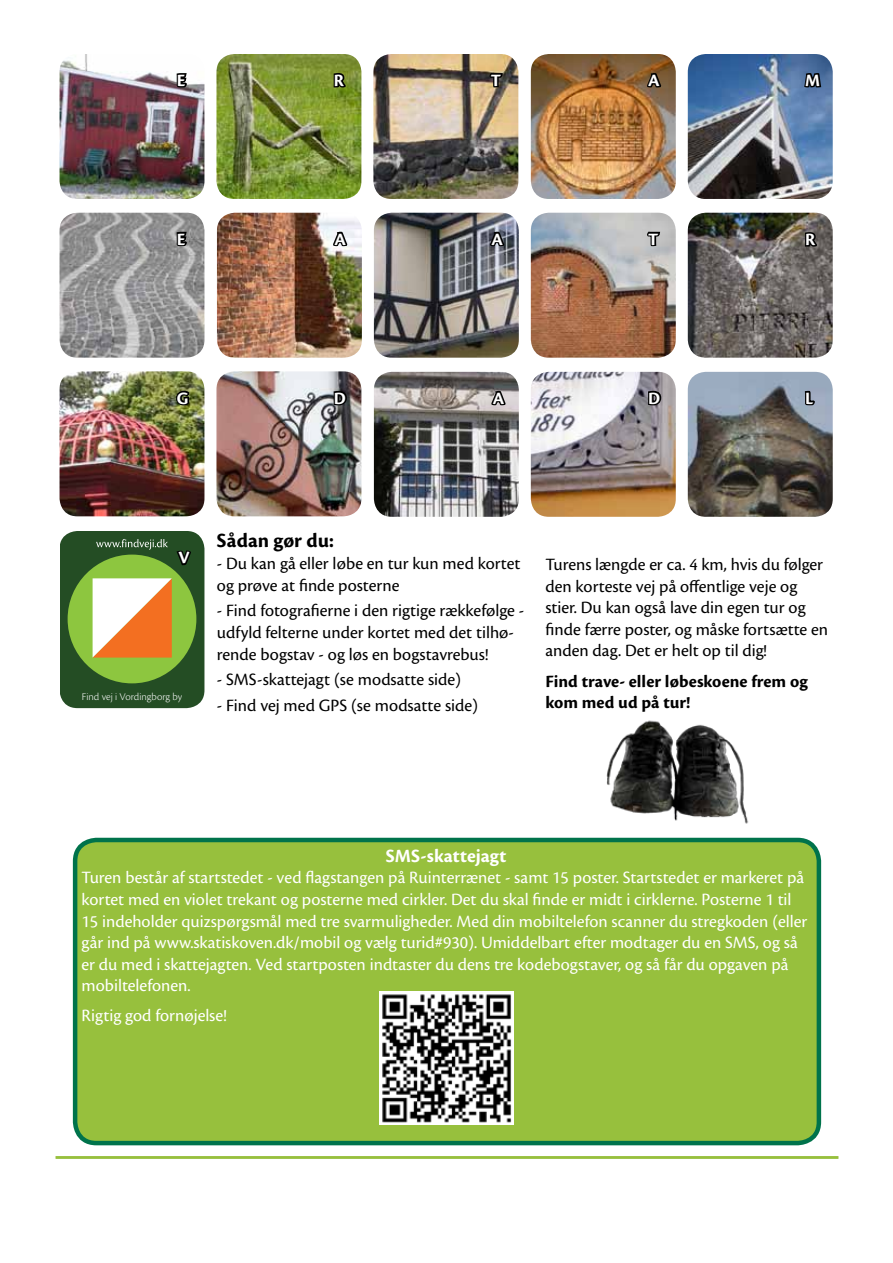
<style>
.page{position:relative;width:893px;height:1263px;background:#fff}
.page>*{position:absolute;margin:0;border:0;box-sizing:border-box;transform-origin:0 0}
.t1{font:700 21px "Cronos Pro";letter-spacing:.005em;color:#000}
.t2{font:700 19.5px "Cronos Pro";color:#fff}
.t3{font:18px/21.6px "Cronos Pro";color:#fff}
.t4{font:18px/21.6px "Cronos Pro";color:#000}
.t5{font:700 18px/21.6px "Cronos Pro";color:#000}
.t6{font:700 18px "Cronos Pro";color:#fff}
.t7{font:300 10.8px "Cronos Pro";color:#fff}
</style>
<div class="page">
<img style="left:606px;top:720px;width:143px;height:104px">
<svg style="left:55px;top:1156px;width:784px;height:3px;background:#9cc246"></svg>
<img style="left:217px;top:213px;width:145px;height:145px">
<img style="left:688px;top:372px;width:145px;height:145px">
<img style="left:531px;top:372px;width:145px;height:145px">
<img style="left:60px;top:54px;width:144px;height:145px">
<img style="left:688px;top:54px;width:145px;height:145px">
<img style="left:374px;top:372px;width:145px;height:145px">
<img style="left:216px;top:54px;width:145px;height:145px">
<img style="left:374px;top:213px;width:145px;height:145px">
<img style="left:373px;top:54px;width:145px;height:145px">
<img style="left:531px;top:213px;width:145px;height:145px">
<img style="left:60px;top:213px;width:144px;height:145px">
<img style="left:688px;top:213px;width:145px;height:145px">
<img style="left:216px;top:371px;width:145px;height:145px">
<img style="left:531px;top:54px;width:145px;height:145px">
<img style="left:60px;top:371px;width:144px;height:145px">
<svg style="left:60px;top:531px;width:144px;height:177px;background:#768948"></svg>
<svg style="left:490px;top:386px;width:17px;height:21px"></svg>
<svg style="left:646px;top:389px;width:17px;height:18px"></svg>
<svg style="left:175px;top:389px;width:16px;height:18px"></svg>
<svg style="left:803px;top:231px;width:15px;height:18px"></svg>
<svg style="left:332px;top:227px;width:17px;height:21px"></svg>
<svg style="left:489px;top:227px;width:17px;height:21px"></svg>
<svg style="left:646px;top:230px;width:16px;height:18px"></svg>
<svg style="left:174px;top:230px;width:14px;height:18px"></svg>
<svg style="left:803px;top:54px;width:20px;height:81px;background:#4d6c96"></svg>
<svg style="left:645px;top:68px;width:18px;height:21px"></svg>
<svg style="left:174px;top:72px;width:14px;height:17px"></svg>
<svg style="left:332px;top:71px;width:15px;height:19px"></svg>
<svg style="left:488px;top:71px;width:16px;height:18px"></svg>
<svg style="left:802px;top:389px;width:14px;height:18px"></svg>
<svg style="left:332px;top:389px;width:16px;height:18px"></svg>
<div style="left:75px;top:840px;width:744px;height:303px;background:#97c03d;border-radius:21px"></div>
<div style="left:73px;top:838px;width:748px;height:307px;border:4px solid #00734b;border-radius:21px"></div>
<img style="left:380px;top:991px;width:133px;height:134px">
<p class="t6" style="left:177px;top:70px;width:10px">E</p>
<p class="t6" style="left:334px;top:70px;width:12px">R</p>
<p class="t6" style="left:491px;top:70px;width:12px">T</p>
<p class="t6" style="left:648px;top:70px;width:13px">A</p>
<p class="t6" style="left:805px;top:70px;width:16px">M</p>
<p class="t6" style="left:177px;top:229px;width:10px">E</p>
<p class="t6" style="left:334px;top:229px;width:13px">A</p>
<p class="t6" style="left:491px;top:229px;width:13px">A</p>
<p class="t6" style="left:648px;top:229px;width:12px">T</p>
<p class="t6" style="left:805px;top:229px;width:12px">R</p>
<p class="t6" style="left:177px;top:388px;width:13px">G</p>
<p class="t6" style="left:493px;top:388px;width:13px">A</p>
<p class="t6" style="left:648px;top:388px;width:14px">D</p>
<p class="t6" style="left:334px;top:388px;width:14px">D</p>
<p class="t6" style="left:805px;top:388px;width:10px">L</p>
<p class="t6" style="left:178px;top:547px;width:13px">V</p>
<p class="t7" style="left:82px;top:690px;width:102px">Find vej i Vordingborg by</p>
<p class="t1" style="left:217px;top:529px;width:118px">Sådan gør du:</p>
<p class="t4" style="left:217px;top:553px;width:305px">- Du kan gå eller løbe en tur kun med kortet og prøve at finde posterne</p>
<p class="t4" style="left:217px;top:600px;width:309px">- Find fotografierne i den rigtige rækkefølge - udfyld felterne under kortet med det tilhø&shy;rende bogstav - og løs en bogstavrebus!</p>
<p class="t4" style="left:217px;top:669px;width:246px">- SMS-skattejagt (se modsatte side)</p>
<p class="t4" style="left:217px;top:695px;width:263px">- Find vej med GPS (se modsatte side)</p>
<p class="t4" style="left:545px;top:554px;width:284px">Turens længde er ca. 4 km, hvis du følger den korteste vej på offentlige veje og stier. Du kan også lave din egen tur og finde færre poster, og måske fortsætte en anden dag. Det er helt op til dig!</p>
<p class="t5" style="left:545px;top:670px;width:264px">Find trave- eller løbeskoene frem og kom med ud på tur!</p>
<p class="t2" style="left:386px;top:844px;width:122px">SMS-skattejagt</p>
<p class="t3" style="left:82px;top:867px;width:727px">Turen består af startstedet - ved flagstangen på Ruinterrænet - samt 15 poster. Startstedet er markeret på kortet med en violet trekant og posterne med cirkler. Det du skal finde er midt i cirklerne. Posterne 1 til 15 indeholder quizspørgsmål med tre svarmuligheder. Med din mobiltelefon scanner du stregkoden (eller går ind på www.skatiskoven.dk/mobil og vælg turid#930). Umiddelbart efter modtager du en SMS, og så er du med i skattejagten. Ved startposten indtaster du dens tre kodebogstaver, og så får du opgaven på mobiltelefonen.</p>
<p class="t3" style="left:82px;top:1005px;width:147px">Rigtig god fornøjelse!</p>
</div>
